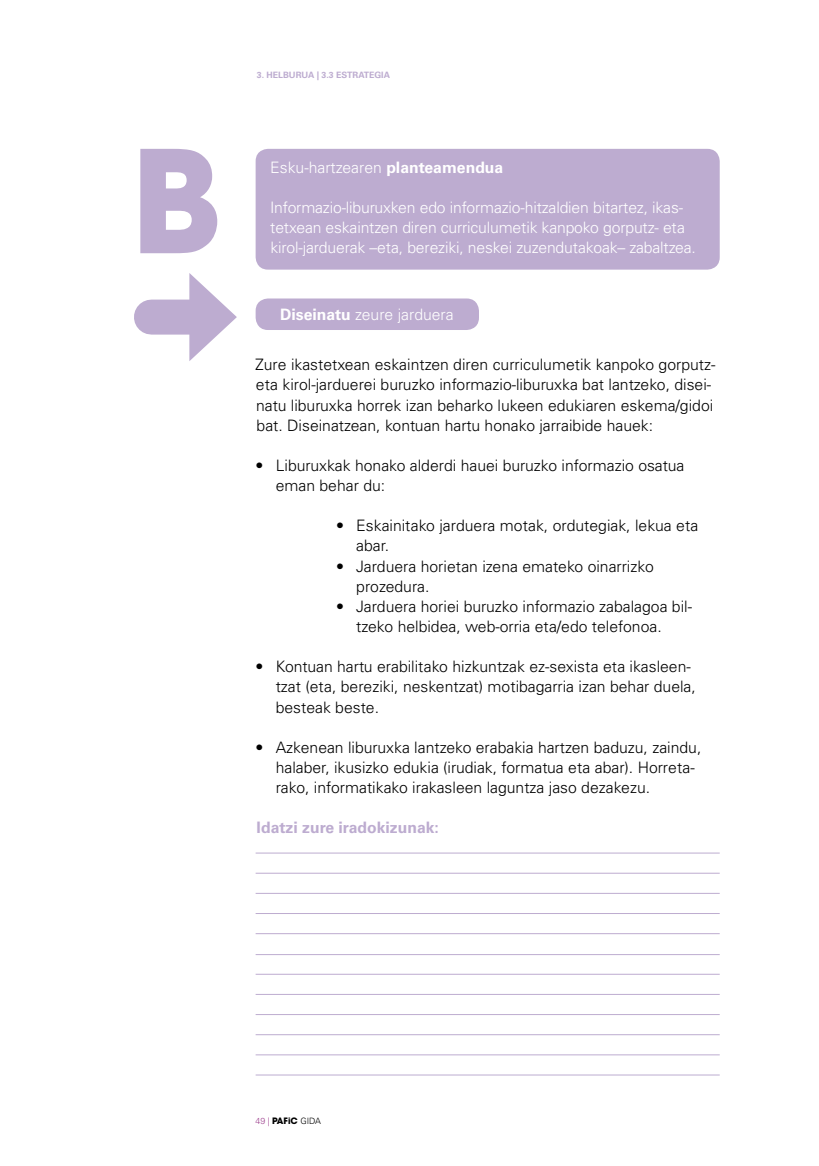
<style>
.page{position:relative;width:819px;height:1166px;background:#fff}
.page>*{position:absolute;margin:0;border:0;box-sizing:border-box;transform-origin:0 0}
.t1{font:300 15.75px/20.1px "Univers LT Std";color:#000}
.t2{font:300 15.75px/20.1px "Univers LT Std";letter-spacing:-.01em;color:#fff}
.t3{font:700 15.75px "Univers LT Std";color:#bdacd0}
.t4{font:700 8.75px "Univers LT Std";color:#bdacd0}
.t5{font:700 8.75px "ITC Avant Garde Std";color:#000}
.s1{font-weight:700}
.s2{font-family:"Univers LT Std";font-weight:300;color:#9f4490}
.s3{font-family:"Univers LT Std";font-weight:300}
</style>
<div class="page">
<svg style="left:140px;top:149px;width:77px;height:104px"></svg>
<div style="left:255px;top:149px;width:464px;height:121px;background:#bdacd0;border-radius:12px"></div>
<div style="left:255px;top:298px;width:224px;height:32px;background:#bdacd0;border-radius:12px"></div>
<hr style="left:255px;top:853px;width:464px;height:1px;background:#bdacd0">
<hr style="left:255px;top:873px;width:464px;height:1px;background:#bdacd0">
<hr style="left:255px;top:893px;width:464px;height:1px;background:#bdacd0">
<hr style="left:255px;top:913px;width:464px;height:1px;background:#bdacd0">
<hr style="left:255px;top:933px;width:464px;height:1px;background:#bdacd0">
<hr style="left:255px;top:974px;width:464px;height:1px;background:#bdacd0">
<hr style="left:255px;top:954px;width:464px;height:1px;background:#bdacd0">
<hr style="left:255px;top:994px;width:464px;height:1px;background:#bdacd0">
<hr style="left:255px;top:1014px;width:464px;height:1px;background:#bdacd0">
<hr style="left:255px;top:1034px;width:464px;height:1px;background:#bdacd0">
<hr style="left:255px;top:1054px;width:464px;height:1px;background:#bdacd0">
<hr style="left:255px;top:1074px;width:464px;height:1px;background:#bdacd0">
<div style="left:151px;top:300px;width:55px;height:35px;background:#bdacd0"></div>
<svg style="left:189px;top:273px;width:48px;height:88px"></svg>
<p class="t4" style="left:257px;top:69px;width:86px">3. HELBURUA | 3.3 estrategia</p>
<p class="t2" style="left:270px;top:157px;width:235px">Esku-hartzearen <span class="s1">planteamendua</span></p>
<p class="t2" style="left:270px;top:197px;width:427px">I nformazio-liburuxken edo informazio-hitzaldien bitartez, ikas&shy;tetxean eskaintzen diren curriculumetik kanpoko gorputz- eta kirol-jarduerak –eta, bereziki, neskei zuzendutakoak– zabaltzea.</p>
<p class="t2" style="left:280px;top:305px;width:175px"><span class="s1">Diseinatu</span> zeure jarduera</p>
<p class="t1" style="left:255px;top:355px;width:462px">Zure ikastetxean eskaintzen diren curriculumetik kanpoko gorputz&shy;eta kirol-jarduerei buruzko informazio-liburuxka bat lantzeko, disei&shy;natu liburuxka horrek izan beharko lukeen edukiaren eskema/gidoi bat. Diseinatzean, kontuan hartu honako jarraibide hauek:</p>
<p class="t1" style="left:276px;top:455px;width:410px;text-indent:-20px">• Liburuxkak honako alderdi hauei buruzko informazio osatua eman behar du:</p>
<p class="t1" style="left:356px;top:516px;width:343px;text-indent:-20px">• Eskainitako jarduera motak, ordutegiak, lekua eta abar.</p>
<p class="t1" style="left:356px;top:556px;width:299px;text-indent:-20px">• Jarduera horietan izena emateko oinarrizko prozedura.</p>
<p class="t1" style="left:356px;top:596px;width:337px;text-indent:-20px">• Jarduera horiei buruzko informazio zabalagoa bil&shy;tzeko helbidea, web-orria eta/edo telefonoa.</p>
<p class="t1" style="left:276px;top:656px;width:421px;text-indent:-20px">• Kontuan hartu erabilitako hizkuntzak ez-sexista eta ikasleen&shy;tzat (eta, bereziki, neskentzat) motibagarria izan behar duela, besteak beste.</p>
<p class="t1" style="left:276px;top:737px;width:427px;text-indent:-20px">• Azkenean liburuxka lantzeko erabakia hartzen baduzu, zaindu, halaber, ikusizko edukia (irudiak, formatua eta abar). Horreta&shy;rako, informatikako irakasleen laguntza jaso dezakezu.</p>
<p class="t3" style="left:257px;top:818px;width:184px">Idatzi zure iradokizunak:</p>
<p class="t5" style="left:255px;top:1114px;width:67px"><span class="s2">49 |</span> PAFiC <span class="s3">Gida</span></p>
</div>
